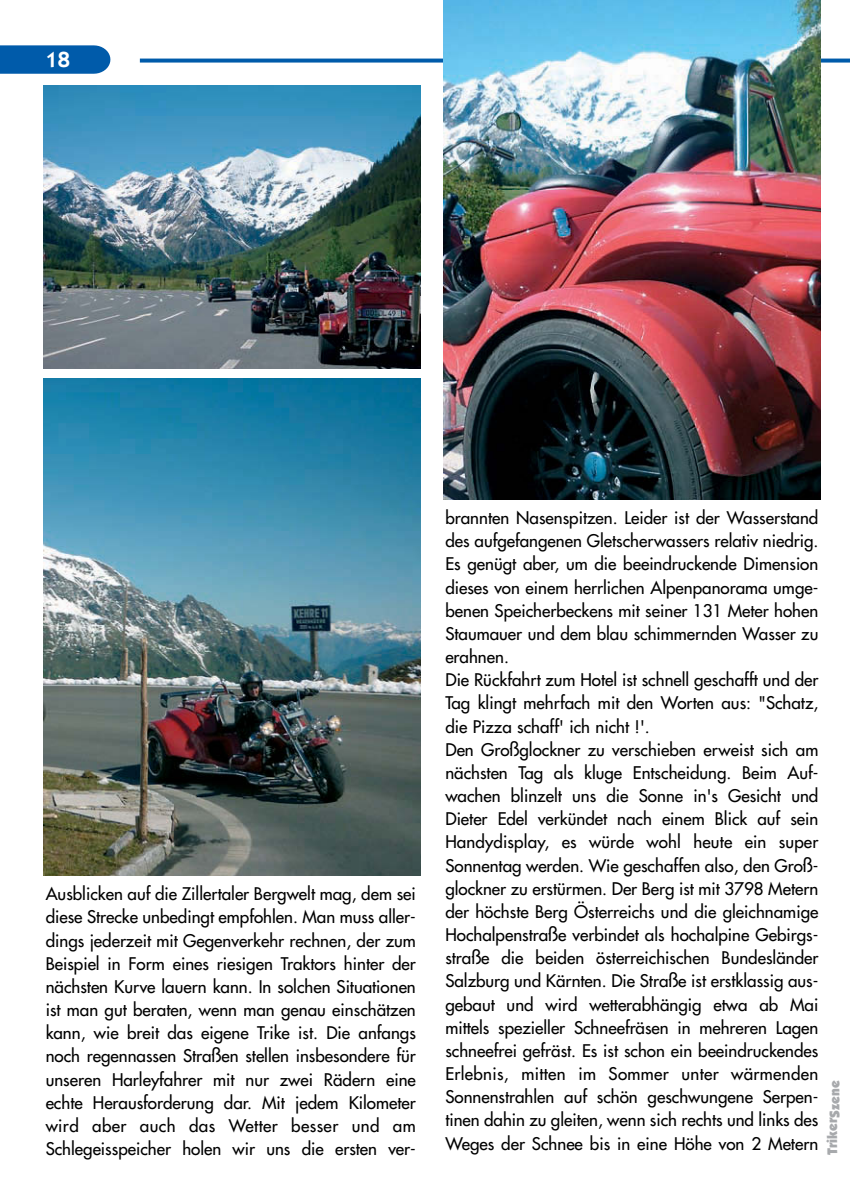
<style>
.page{position:relative;width:850px;height:1202px;background:#fff}
.page>*{position:absolute;margin:0;border:0;box-sizing:border-box;transform-origin:0 0}
.t1{font:600 22px "Itc Kabel";color:#fff}
.t2{font:17px/23.2px "Futura";color:#000;text-align:justify}
.t3{font:900 14px "Itc Kabel";color:#a7a9ac}
</style>
<div class="page">
<svg style="left:0;top:45px;width:110px;height:29px;background:#0c63ae"></svg>
<svg style="left:140px;top:59px;width:710px;height:4px"></svg>
<img style="left:44px;top:85px;width:377px;height:284px">
<img style="left:443px;top:0;width:377px;height:499px">
<img style="left:44px;top:378px;width:377px;height:498px">
<p class="t1" style="left:46px;top:51px;width:26px">18</p>
<p class="t2" style="left:46px;top:884px;width:372px">Ausblicken auf die Zillertaler Bergwelt mag, dem sei diese Strecke unbedingt empfohlen. Man muss aller&shy;dings jederzeit mit Gegenverkehr rechnen, der zum Beispiel in Form eines riesigen Traktors hinter der nächsten Kurve lauern kann. In solchen Situationen ist man gut beraten, wenn man genau einschätzen kann, wie breit das eigene Trike ist. Die anfangs noch regennassen Straßen stellen insbesondere für unseren Harleyfahrer mit nur zwei Rädern eine echte Herausforderung dar. Mit jedem Kilometer wird aber auch das Wetter besser und am Schlegeisspeicher holen wir uns die ersten ver-</p>
<p class="t2" style="left:445px;top:507px;width:375px;text-align:left">brannten Nasenspitzen. Leider ist der Wasserstand des aufgefangenen Gletscherwassers relativ niedrig.<br>Es genügt aber, um die beeindruckende Dimension dieses von einem herrlichen Alpenpanorama umge&shy;benen Speicherbeckens mit seiner 131 Meter hohen Staumauer und dem blau schimmernden Wasser zu erahnen.<br>Die Rückfahrt zum Hotel ist schnell geschafft und der Tag klingt mehrfach mit den Worten aus: "Schatz, die Pizza schaff' ich nicht !'.<br>Den Großglockner zu verschieben erweist sich am nächsten Tag als kluge Entscheidung. Beim Auf&shy;wachen blinzelt uns die Sonne in's Gesicht und Dieter Edel verkündet nach einem Blick auf sein Handydisplay, es würde wohl heute ein super Sonnentag werden. Wie geschaffen also, den Groß&shy;glockner zu erstürmen. Der Berg ist mit 3798 Metern der höchste Berg Österreichs und die gleichnamige Hochalpenstraße verbindet als hochalpine Gebirgs&shy;straße die beiden österreichischen Bundesländer Salzburg und Kärnten. Die Straße ist erstklassig aus&shy;gebaut und wird wetterabhängig etwa ab Mai mittels spezieller Schneefräsen in mehreren Lagen schneefrei gefräst. Es ist schon ein beeindruckendes Erlebnis, mitten im Sommer unter wärmenden Sonnenstrahlen auf schön geschwungene Serpen&shy;tinen dahin zu gleiten, wenn sich rechts und links des Weges der Schnee bis in eine Höhe von 2 Metern</p>
<p class="t3" style="left:827px;top:1155px;width:76px;rotate:-90deg">TrikerSzene</p>
</div>
